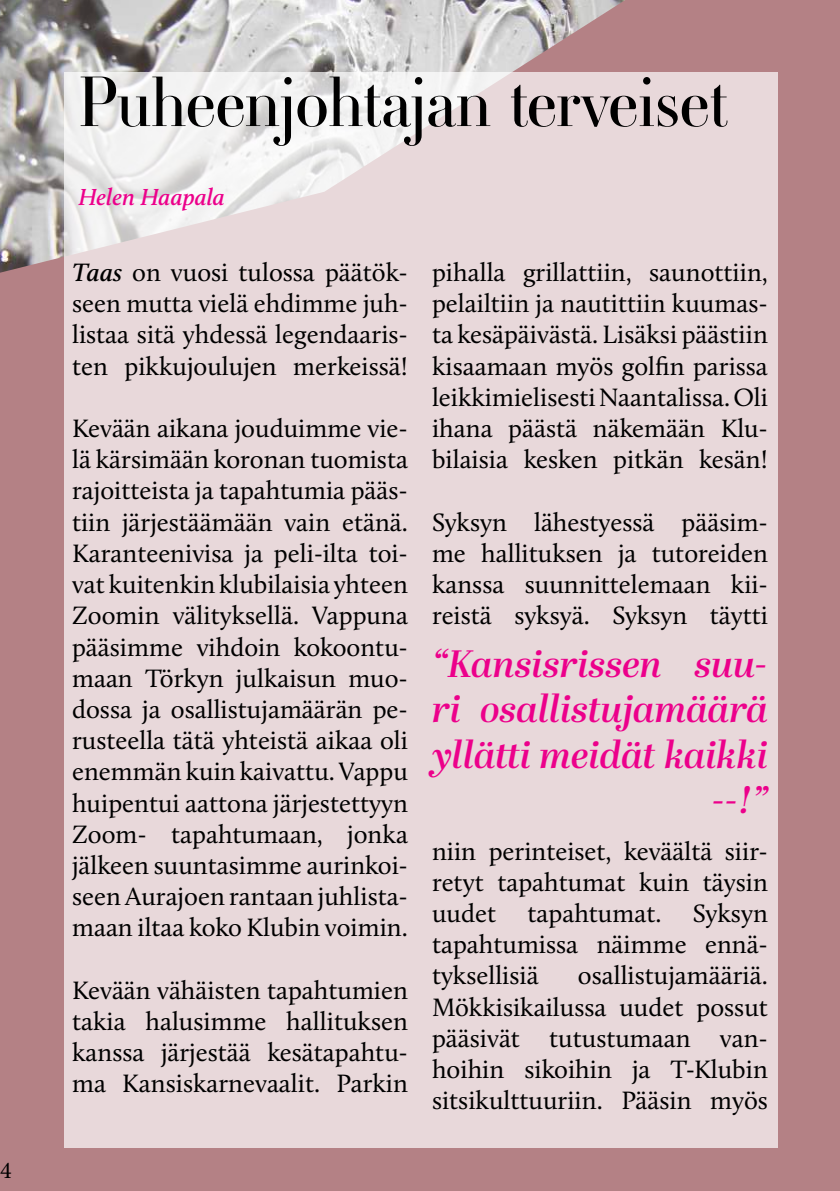
<style>
.page{position:relative;width:840px;height:1191px;background:#fff}
.page>*{position:absolute;margin:0;border:0;box-sizing:border-box;transform-origin:0 0}
.t1{font:70px "Ambroise Std";color:#000}
.t2{font:italic 600 38px/45.6px "Abril Display";color:#ec008b;text-align:right}
.t3{font:26px/31.2px "Calluna";color:#000;text-align:justify}
.t4{font:italic 600 24px "Calluna";color:#ec008b}
.t5{font:24px "Minion Pro";color:#000}
.s1{font-weight:600;font-style:italic}
</style>
<div class="page">
<div style="left:0;top:0;width:839px;height:1191px;background:#b48185"></div>
<img style="left:0;top:0;width:625px;height:273px">
<div style="left:64px;top:72px;width:713px;height:1075px;background:#e8d8da"></div>
<p class="t5" style="left:0;top:1154px;width:13px">4</p>
<h1 class="t1" style="left:78px;top:58px;width:651px">Puheenjohtajan terveiset</h1>
<p class="t4" style="left:78px;top:182px;width:148px">Helen Haapala</p>
<p class="t3" style="left:72px;top:256px;width:337px"><span class="s1">Taas</span> on vuosi tulossa päätök&shy;seen mutta vielä ehdimme juh&shy;listaa sitä yhdessä legendaaris&shy;ten pikkujoulujen merkeissä!</p>
<p class="t3" style="left:72px;top:412px;width:337px">Kevään aikana jouduimme vie&shy;lä kärsimään koronan tuomista rajoitteista ja tapahtumia pääs&shy;tiin järjestäämään vain etänä.<br>Karanteenivisa ja peli-ilta toi&shy;vat kuitenkin klubilaisia yhteen Zoomin välityksellä. Vappuna pääsimme vihdoin kokoontu&shy;maan Törkyn julkaisun muo&shy;dossa ja osallistujamäärän pe&shy;rusteella tätä yhteistä aikaa oli enemmän kuin kaivattu. Vappu huipentui aattona järjestettyyn Zoom- tapahtumaan, jonka jälkeen suuntasimme aurinkoi&shy;seen Aurajoen rantaan juhlista&shy;maan iltaa koko Klubin voimin.</p>
<p class="t3" style="left:72px;top:974px;width:337px">Kevään vähäisten tapahtumien takia halusimme hallituksen kanssa järjestää kesätapahtu&shy;ma Kansiskarnevaalit. Parkin</p>
<p class="t3" style="left:432px;top:256px;width:337px">pihalla grillattiin, saunottiin, pelailtiin ja nautittiin kuumas&shy;ta kesäpäivästä. Lisäksi päästiin kisaamaan myös golfin parissa leikkimielisesti Naantalissa. Oli ihana päästä näkemään Klu&shy;bilaisia kesken pitkän kesän!</p>
<p class="t3" style="left:432px;top:506px;width:337px">Syksyn lähestyessä pääsim&shy;me hallituksen ja tutoreiden kanssa suunnittelemaan kii&shy;reistä syksyä. Syksyn täytti</p>
<h2 class="t2" style="left:432px;top:642px;width:337px">“Kansisrissen suu&shy;ri osallistujamäärä yllätti meidät kaikki --!”</h2>
<p class="t3" style="left:432px;top:835px;width:337px">niin perinteiset, keväältä siir&shy;retyt tapahtumat kuin täysin uudet tapahtumat. Syksyn tapahtumissa näimme ennä&shy;tyksellisiä</p>
<p class="t3" style="left:432px;top:960px;width:337px;text-indent:146px">osallistujamääriä.<br>Mökkisikailussa uudet possut pääsivät tutustumaan van&shy;hoihin sikoihin ja T-Klubin sitsikulttuuriin. Pääsin myös</p>
</div>
